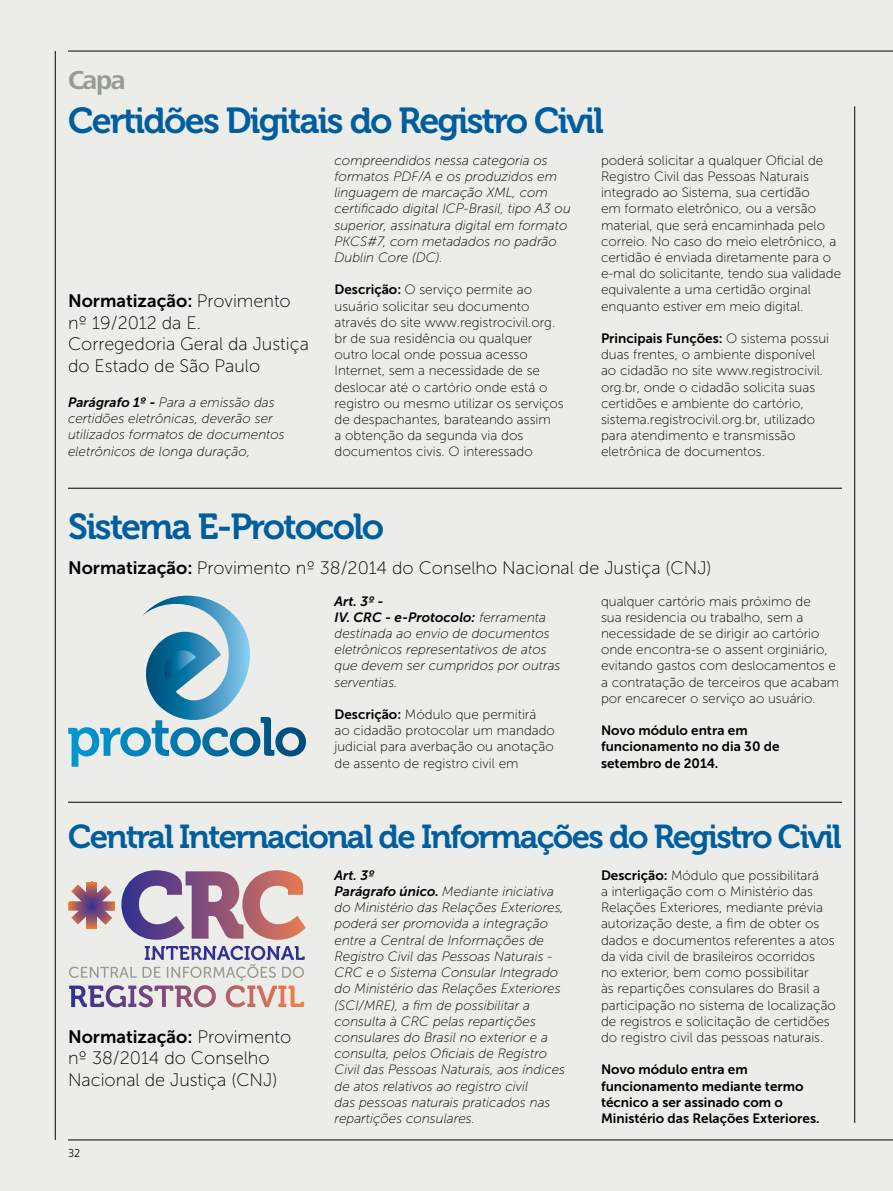
<style>
.page{position:relative;width:893px;height:1191px;background:#ecede8}
.page>*{position:absolute;margin:0;border:0;box-sizing:border-box;transform-origin:0 0}
.t1{font:36px "Museo 700";letter-spacing:-.05em;color:#005e9e}
.t2{font:33px "Museo 700";letter-spacing:-.05em;color:#005e9e}
.t3{font:700 27px "Frutiger Next LT";color:#979c93}
.t4{font:18px/21.6px "Museo Sans 100";color:#000}
.t5{font:18px "Museo Sans 700";color:#000}
.t6{font:13.5px/16.2px "Museo Sans 100";color:#000}
.t7{font:italic 13.5px/16.2px "Museo Sans 100";color:#000}
.t8{font:13.5px/16.2px "Museo Sans 700";color:#000}
.t9{font:italic 13.5px/16.2px "Museo Sans 700";color:#000}
.t10{font:300 12px "Frutiger Next LT";color:#000}
.s1{font-family:"Museo Sans 100"}
.s2{font-family:"Museo Sans 700"}
</style>
<div class="page">
<svg style="left:68px;top:595px;width:238px;height:171px"></svg>
<svg style="left:87px;top:881px;width:9px;height:47px"></svg>
<svg style="left:71px;top:884px;width:41px;height:41px"></svg>
<svg style="left:68px;top:901px;width:47px;height:9px"></svg>
<svg style="left:121px;top:870px;width:185px;height:69px"></svg>
<svg style="left:69px;top:945px;width:236px;height:62px"></svg>
<hr style="left:68px;top:1139px;width:825px;height:1px;background:#000">
<hr style="left:68px;top:51px;width:825px;height:1px;background:#000">
<hr style="left:55px;top:51px;width:1px;height:1089px;background:#000">
<hr style="left:854px;top:106px;width:1px;height:1017px;background:#000">
<hr style="left:68px;top:802px;width:774px;height:1px;background:#000">
<hr style="left:68px;top:488px;width:774px;height:1px;background:#000">
<h3 class="t3" style="left:68px;top:65px;width:59px">Capa</h3>
<h1 class="t1" style="left:68px;top:101px;width:537px">Certidões Digitais do Registro Civil</h1>
<h3 class="t5" style="left:68px;top:291px;width:224px">Normatização: <span class="s1">Provimento</span></h3>
<h3 class="t4" style="left:68px;top:312px;width:242px">nº 19/2012 da E.<br>Corregedoria Geral da Justiça do Estado de São Paulo</h3>
<p class="t7" style="left:68px;top:394px;width:218px"><span class="s2">Parágrafo 1º -</span> Para a emissão das certidões eletrônicas, deverão ser utilizados formatos de documentos eletrônicos de longa duração,</p>
<p class="t7" style="left:334px;top:152px;width:238px">compreendidos nessa categoria os formatos PDF/A e os produzidos em linguagem de marcação XML, com certificado digital ICP-Brasil, tipo A3 ou superior, assinatura digital em formato PKCS#7, com metadados no padrão Dublin Core (DC).</p>
<p class="t6" style="left:334px;top:282px;width:231px"><span class="s2">Descrição:</span> O serviço permite ao usuário solicitar seu documento através do site www.registrocivil.org. br de sua residência ou qualquer outro local onde possua acesso Internet, sem a necessidade de se deslocar até o cartório onde está o registro ou mesmo utilizar os serviços de despachantes, barateando assim<br>a obtenção da segunda via dos documentos civis. O interessado</p>
<h1 class="t1" style="left:68px;top:507px;width:318px">Sistema E-Protocolo</h1>
<p class="t6" style="left:601px;top:152px;width:242px">poderá solicitar a qualquer Oficial de Registro Civil das Pessoas Naturais integrado ao Sistema, sua certidão<br>em formato eletrônico, ou a versão material, que será encaminhada pelo correio. No caso do meio eletrônico, a certidão é enviada diretamente para o e-mal do solicitante, tendo sua validade equivalente a uma certidão orginal enquanto estiver em meio digital.</p>
<p class="t8" style="left:601px;top:330px;width:230px">Principais Funções: <span class="s1">O sistema possui</span></p>
<p class="t6" style="left:601px;top:347px;width:223px">duas frentes, o ambiente disponível ao cidadão no site www.registrocivil. org.br, onde o cidadão solicita suas certidões e ambiente do cartório, sistema.registrocivil.org.br, utilizado para atendimento e transmissão eletrônica de documentos.</p>
<h3 class="t4" style="left:68px;top:557px;width:645px"><span class="s2">Normatização:</span> Provimento nº 38/2014 do Conselho Nacional de Justiça (CNJ)</h3>
<p class="t9" style="left:334px;top:593px;width:213px">Art. 3º -<br>IV. CRC - e-Protocolo: <span class="s1">ferramenta</span></p>
<p class="t7" style="left:334px;top:625px;width:228px">destinada ao envio de documentos eletrônicos representativos de atos que devem ser cumpridos por outras serventias.</p>
<p class="t6" style="left:334px;top:706px;width:222px"><span class="s2">Descrição:</span> Módulo que permitirá ao cidadão protocolar um mandado judicial para averbação ou anotação de assento de registro civil em</p>
<p class="t6" style="left:601px;top:593px;width:240px">qualquer cartório mais próximo de<br>sua residencia ou trabalho, sem a necessidade de se dirigir ao cartório onde encontra-se o assent orginiário, evitando gastos com deslocamentos e a contratação de terceiros que acabam por encarecer o serviço ao usuário.</p>
<p class="t8" style="left:601px;top:722px;width:180px">Novo módulo entra em funcionamento no dia 30 de setembro de 2014.</p>
<h2 class="t2" style="left:68px;top:818px;width:775px">Central Internacional de Informações do Registro Civil</h2>
<h3 class="t5" style="left:68px;top:1026px;width:225px">Normatização: <span class="s1">Provimento</span></h3>
<h3 class="t4" style="left:68px;top:1047px;width:211px">nº 38/2014 do Conselho<br>Nacional de Justiça (CNJ)</h3>
<p class="t10" style="left:68px;top:1146px;width:14px">32</p>
<p class="t9" style="left:334px;top:867px;width:41px">Art. 3º</p>
<p class="t7" style="left:334px;top:883px;width:232px"><span class="s2">Parágrafo único.</span> Mediante iniciativa do Ministério das Relações Exteriores, poderá ser promovida a integração entre a Central de Informações de Registro Civil das Pessoas Naturais - CRC e o Sistema Consular Integrado do Ministério das Relações Exteriores (SCI/MRE), a fim de possibilitar a consulta à CRC pelas repartições consulares do Brasil no exterior e a consulta, pelos Oficiais de Registro Civil das Pessoas Naturais, aos índices de atos relativos ao registro civil<br>das pessoas naturais praticados nas repartições consulares.</p>
<p class="t6" style="left:601px;top:867px;width:236px"><span class="s2">Descrição:</span> Módulo que possibilitará<br>a interligação com o Ministério das Relações Exteriores, mediante prévia autorização deste, a fim de obter os dados e documentos referentes a atos da vida civil de brasileiros ocorridos<br>no exterior, bem como possibilitar<br>às repartições consulares do Brasil a participação no sistema de localização de registros e solicitação de certidões do registro civil das pessoas naturais.</p>
<p class="t8" style="left:601px;top:1061px;width:220px">Novo módulo entra em funcionamento mediante termo técnico a ser assinado com o<br>Ministério das Relações Exteriores.</p>
</div>
